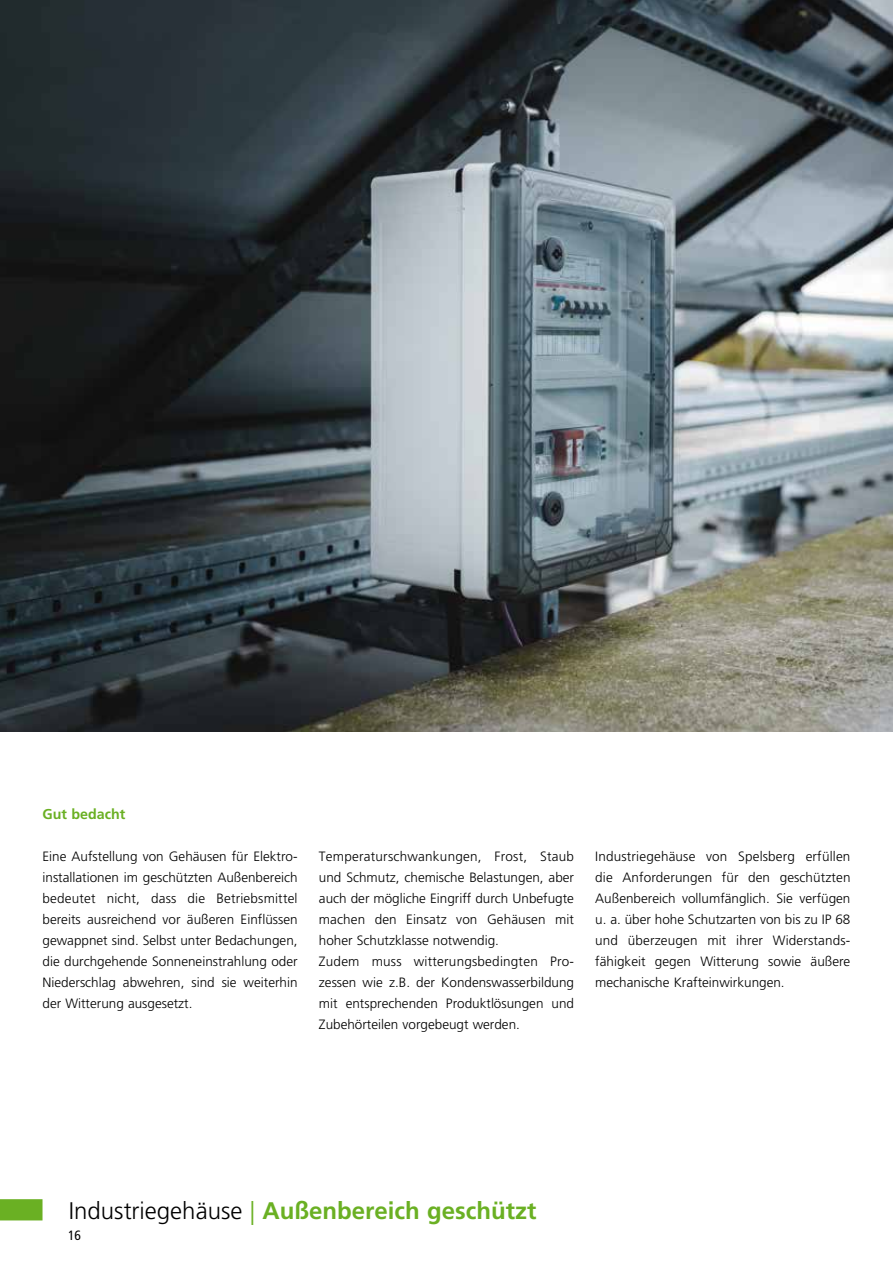
<style>
.page{position:relative;width:893px;height:1263px;background:#fff}
.page>*{position:absolute;margin:0;border:0;box-sizing:border-box;transform-origin:0 0}
.t1{font:700 24px "Frutiger";color:#6ab023}
.t2{font:700 14.25px "Frutiger";color:#6ab023}
.t3{font:300 13.5px/21px "Frutiger";color:#000;text-align:justify}
.t4{font:condensed 13.5px "Frutiger";color:#000}
.s1{font-weight:300;color:#000}
.s2{font-weight:300}
</style>
<div class="page">
<svg style="left:0;top:1199px;width:43px;height:21px"></svg>
<img style="left:0;top:0;width:893px;height:731px">
<p class="t2" style="left:43px;top:806px;width:84px">Gut bedacht</p>
<p class="t3" style="left:43px;top:846px;width:257px">Eine Aufstellung von Gehäusen für Elektro&shy;installationen im geschützten Außenbereich bedeutet nicht, dass die Betriebsmittel bereits ausreichend vor äußeren Einflüssen gewappnet sind. Selbst unter Bedachungen, die durchgehende Sonneneinstrahlung oder Niederschlag abwehren, sind sie weiterhin der Witterung ausgesetzt.</p>
<p class="t3" style="left:319px;top:846px;width:257px;text-align:left">Temperaturschwankungen, Frost, Staub und Schmutz, chemische Belastungen, aber auch der mögliche Eingriff durch Unbefugte machen den Einsatz von Gehäusen mit hoher Schutzklasse notwendig.<br>Zudem muss witterungsbedingten Pro&shy;zessen wie z.B. der Kondenswasserbildung mit entsprechenden Produktlösungen und Zubehörteilen vorgebeugt werden.</p>
<p class="t3" style="left:595px;top:846px;width:257px">Industriegehäuse von Spelsberg erfüllen die Anforderungen für den geschützten Außenbereich vollumfänglich. Sie verfügen u. a. über hohe Schutzarten von bis zu IP 68 und überzeugen mit ihrer Widerstands&shy;fähigkeit gegen Witterung sowie äußere mechanische Krafteinwirkungen.</p>
<h1 class="t1" style="left:69px;top:1197px;width:469px"><span class="s1">Industriegehäuse</span> <span class="s2">|</span> Außenbereich geschützt</h1>
<p class="t4" style="left:68px;top:1227px;width:14px">16</p>
</div>
